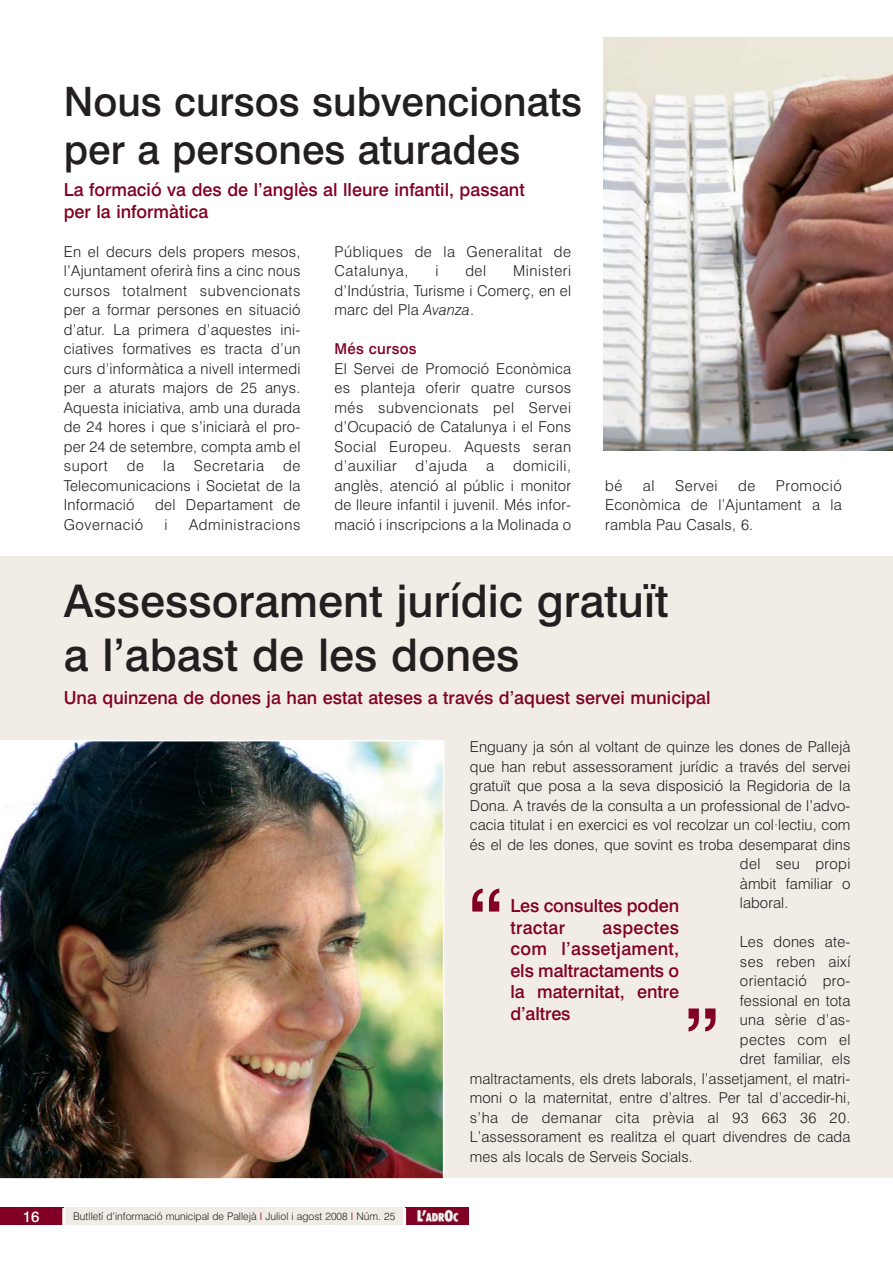
<style>
.page{position:relative;width:893px;height:1263px;background:#fff}
.page>*{position:absolute;margin:0;border:0;box-sizing:border-box;transform-origin:0 0}
.t1{font:500 90px "Swiss 721 BT";color:#820024}
.t2{font:500 45px/54px "Swiss 721 BT";color:#231f20}
.t3{font:500 40.5px/48.6px "Swiss 721 BT";color:#231f20}
.t4{font:500 18px/21.6px "Swiss 721 BT";color:#820024}
.t5{font:300 15px/19.5px "Swiss 721 BT";letter-spacing:.005em;color:#231f20;text-align:justify}
.t6{font:300 15px "Swiss 721 BT";letter-spacing:.025em;color:#231f20}
.t7{font:300 15px/19.5px "Swiss 721 BT";letter-spacing:.035em;color:#231f20}
.t8{font:500 15px "Swiss 721 BT";letter-spacing:.015em;color:#820024}
.t9{font:500 15px "Swiss 721 BT";color:#fff}
.t10{font:300 10.5px "Swiss 721 BT";color:#231f20}
.s1{font-style:italic}
.s2{color:#820024}
</style>
<div class="page">
<div style="left:64px;top:1208px;width:339px;height:17px;background:#f1ede6"></div>
<div style="left:0;top:1208px;width:63px;height:17px;background:#820024"></div>
<hr style="left:62px;top:1208px;width:3px;height:17px;background:#fff">
<img style="left:406px;top:1208px;width:63px;height:17px">
<div style="left:0;top:557px;width:893px;height:621px;background:#f1ede6"></div>
<img style="left:0;top:740px;width:444px;height:439px">
<img style="left:603px;top:37px;width:290px;height:414px">
<h3 class="t3" style="left:64px;top:81px;width:520px">Nous cursos subvencionats per a persones aturades</h3>
<p class="t4" style="left:64px;top:181px;width:462px">La formació va des de l’anglès al lleure infantil, passant per la informàtica</p>
<p class="t5" style="left:64px;top:243px;width:238px">En el decurs dels propers mesos, l’Ajuntament oferirà fins a cinc nous cursos totalment subvencionats per a formar persones en situació d’atur. La primera d’aquestes ini&shy;ciatives formatives es tracta d’un curs d’informàtica a nivell intermedi per a aturats majors de 25 anys.<br>Aquesta iniciativa, amb una durada de 24 hores i que s’iniciarà el pro&shy;per 24 de setembre, compta amb el suport</p>
<p class="t5" style="left:127px;top:458px;width:19px">de</p>
<p class="t5" style="left:163px;top:458px;width:13px">la</p>
<p class="t7" style="left:194px;top:458px;width:72px">Secretaria</p>
<p class="t5" style="left:64px;top:458px;width:238px;text-indent:219px">de Telecomunicacions i Societat de la Informació</p>
<p class="t5" style="left:155px;top:497px;width:147px">del Departament de</p>
<p class="t7" style="left:64px;top:516px;width:81px">Governació</p>
<p class="t5" style="left:165px;top:516px;width:5px">i</p>
<p class="t7" style="left:189px;top:516px;width:113px">Administracions</p>
<p class="t7" style="left:334px;top:243px;width:238px">Públiques de la Generalitat de<br>Catalunya,</p>
<p class="t5" style="left:334px;top:263px;width:238px;text-indent:179px">Ministeri d’Indústria, Turisme i Comerç, en el marc del Pla <span class="s1">Avanza</span>.</p>
<p class="t8" style="left:334px;top:344px;width:84px">Més cursos</p>
<p class="t5" style="left:334px;top:360px;width:238px">El Servei de Promoció Econòmica es planteja oferir quatre cursos més subvencionats pel Servei d’Ocupació de Catalunya i el Fons Social Europeu. Aquests seran d’auxiliar</p>
<p class="t5" style="left:435px;top:263px;width:5px">i</p>
<p class="t5" style="left:465px;top:263px;width:22px">del</p>
<p class="t5" style="left:334px;top:458px;width:238px;text-indent:178px">domicili, anglès, atenció al públic i monitor de lleure infantil i juvenil. Més infor&shy;mació i inscripcions a la Molinada o</p>
<p class="t5" style="left:415px;top:458px;width:53px">d’ajuda</p>
<p class="t5" style="left:486px;top:458px;width:10px">a</p>
<p class="t5" style="left:605px;top:477px;width:19px">bé</p>
<p class="t5" style="left:643px;top:477px;width:13px">al</p>
<p class="t5" style="left:675px;top:477px;width:44px">Servei</p>
<p class="t5" style="left:738px;top:477px;width:19px">de</p>
<p class="t5" style="left:605px;top:477px;width:238px;text-indent:171px">Promoció Econòmica de l’Ajuntament a la rambla Pau Casals, 6.</p>
<h2 class="t2" style="left:64px;top:578px;width:606px">Assessorament jurídic gratuït a l’abast de les dones</h2>
<p class="t4" style="left:64px;top:689px;width:648px">Una quinzena de dones ja han estat ateses a través d’aquest servei municipal</p>
<p class="t9" style="left:23px;top:1211px;width:18px">16</p>
<p class="t10" style="left:73px;top:1212px;width:324px">Butlletí d’informació municipal de Pallejà <span class="s2">I</span> Juliol i agost 2008 <span class="s2">I</span> Núm. 25</p>
<p class="t5" style="left:470px;top:738px;width:382px">Enguany ja són al voltant de quinze les dones de Pallejà</p>
<p class="t5" style="left:470px;top:758px;width:382px">que han rebut assessorament jurídic a través del servei</p>
<p class="t5" style="left:470px;top:777px;width:382px">gratuït que posa a la seva disposició la Regidoria de la</p>
<p class="t5" style="left:470px;top:797px;width:382px">Dona. A través de la consulta a un professional de l’advo-</p>
<p class="t5" style="left:470px;top:816px;width:382px">cacia titulat i en exercici es vol recolzar un col·lectiu, com</p>
<p class="t5" style="left:470px;top:836px;width:382px">és el de les dones, que sovint es troba desemparat dins</p>
<p class="t6" style="left:740px;top:858px;width:112px">del seu propi</p>
<p class="t5" style="left:740px;top:875px;width:112px">àmbit familiar o</p>
<p class="t5" style="left:740px;top:894px;width:50px">laboral.</p>
<p class="t5" style="left:740px;top:933px;width:112px">Les dones ate-</p>
<p class="t6" style="left:740px;top:956px;width:112px">ses reben així</p>
<p class="t6" style="left:740px;top:975px;width:112px">orientació pro-</p>
<p class="t5" style="left:740px;top:992px;width:112px">fessional en tota</p>
<p class="t5" style="left:740px;top:1011px;width:112px">una sèrie d’as-</p>
<p class="t6" style="left:740px;top:1034px;width:112px">pectes com el</p>
<p class="t5" style="left:740px;top:1050px;width:112px">dret familiar, els</p>
<p class="t5" style="left:470px;top:1070px;width:382px">maltractaments, els drets laborals, l’assetjament, el matri-</p>
<p class="t5" style="left:470px;top:1089px;width:382px">moni o la maternitat, entre d’altres. Per tal d’accedir-hi,</p>
<p class="t6" style="left:470px;top:1112px;width:382px">s’ha de demanar cita prèvia al 93 663 36 20.</p>
<p class="t5" style="left:470px;top:1128px;width:382px">L’assessorament es realitza el quart divendres de cada</p>
<p class="t5" style="left:470px;top:1148px;width:225px">mes als locals de Serveis Socials.</p>
<h1 class="t1" style="left:467px;top:890px;width:40px">“</h1>
<p class="t4" style="left:510px;top:896px;width:170px">Les consultes poden tractar</p>
<p class="t4" style="left:510px;top:918px;width:170px;text-align:justify;text-indent:92px">aspectes com l’assetjament, els maltractaments o la maternitat, entre d’altres</p>
<h1 class="t1" style="left:721px;top:1030px;width:40px;rotate:-180deg">“</h1>
</div>
